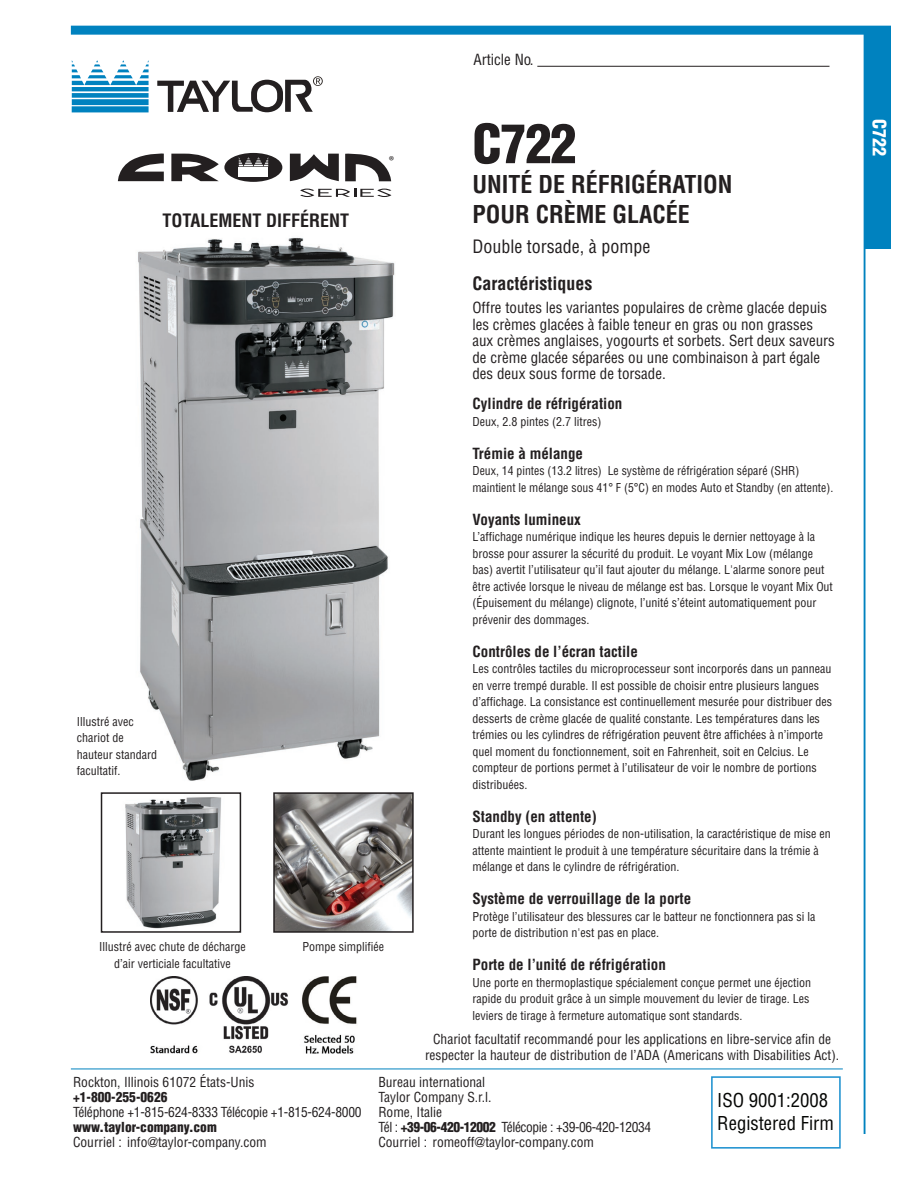
<style>
.page{position:relative;width:918px;height:1188px;background:#fff}
.page>*{position:absolute;margin:0;border:0;box-sizing:border-box;transform-origin:0 0}
.t1{font:900 condensed 52.5px "Helvetica";color:#231f20}
.t2{font:700 condensed 24px/30px "Helvetica";color:#231f20}
.t3{font:condensed 18.6px/22.4px "Helvetica LT Std";color:#040503}
.t4{font:700 condensed 18px "Helvetica";color:#231f20}
.t5{font:condensed 18px "Helvetica";color:#231f20}
.t6{font:900 condensed 18px "Helvetica LT Std";color:#fff}
.t7{font:condensed 15px/16.5px "Helvetica";color:#231f20}
.t8{font:700 condensed 15px "Helvetica";color:#231f20}
.t9{font:condensed 15px "Helvetica LT Std";color:#231f20}
.t10{font:condensed 13.5px/15px "Helvetica LT Std";color:#231f20;text-align:center}
.t11{font:condensed 13.5px "Helvetica LT Std";letter-spacing:-.02em;color:#231f20}
.t12{font:900 condensed 13.5px "Helvetica LT Std";color:#231f20}
.t13{font:12.9px "Myriad Pro";color:#231f20}
.t14{font:condensed 12px/16.5px "Helvetica";color:#231f20}
.s1{font-weight:900}
</style>
<div class="page">
<img style="left:138px;top:237px;width:257px;height:613px">
<svg style="left:171px;top:154px;width:48px;height:27px"></svg>
<svg style="left:118px;top:153px;width:46px;height:28px"></svg>
<svg style="left:224px;top:153px;width:58px;height:29px"></svg>
<svg style="left:290px;top:154px;width:49px;height:27px"></svg>
<svg style="left:345px;top:153px;width:46px;height:28px"></svg>
<svg style="left:300px;top:189px;width:91px;height:8px"></svg>
<svg style="left:239px;top:157px;width:30px;height:9px"></svg>
<hr style="left:239px;top:175px;width:29px;height:2px;background:#fff">
<hr style="left:239px;top:172px;width:29px;height:2px;background:#fff">
<hr style="left:239px;top:167px;width:29px;height:2px;background:#fff">
<hr style="left:239px;top:169px;width:29px;height:2px;background:#fff">
<img style="left:125px;top:795px;width:101px;height:134px">
<div style="left:101px;top:792px;width:140px;height:141px;border:2px solid #231f20"></div>
<img style="left:276px;top:795px;width:135px;height:135px">
<div style="left:273px;top:792px;width:141px;height:141px;border:2px solid #231f20"></div>
<div style="left:864px;top:27px;width:27px;height:221px;background:#0082bf"></div>
<img style="left:150px;top:977px;width:207px;height:77px">
<hr style="left:537px;top:66px;width:293px;height:1px;background:#231f20">
<svg style="left:72px;top:60px;width:77px;height:52px"></svg>
<hr style="left:71px;top:1069px;width:772px;height:1px;background:#0082bf">
<div style="left:71px;top:26px;width:820px;height:9px;background:#0082bf"></div>
<hr style="left:864px;top:32px;width:1px;height:1102px;background:#0082bf">
<div style="left:711px;top:1076px;width:130px;height:73px;border:2px solid #1f92d0"></div>
<svg style="left:157px;top:76px;width:166px;height:36px"></svg>
<h3 class="t4" style="left:163px;top:209px;width:11px">totalement</h3>
<h3 class="t4" style="left:266px;top:209px;width:11px">différent</h3>
<p class="t13" style="left:389px;top:153px;width:7px">®</p>
<p class="t14" style="left:77px;top:713px;width:82px">Illustré avec chariot de hauteur standard facultatif.</p>
<p class="t14" style="left:99px;top:938px;width:148px;text-align:center">Illustré avec chute de décharge d’air verticiale facultative</p>
<p class="t14" style="left:303px;top:938px;width:83px">Pompe simplifiée</p>
<p class="t9" style="left:473px;top:50px;width:62px">Article No.</p>
<h1 class="t1" style="left:472px;top:111px;width:106px">C722</h1>
<h2 class="t2" style="left:472px;top:169px;width:262px">UNITÉ DE RÉFRIGÉRATION<br>POUR CRÈME GLACÉE</h2>
<h3 class="t5" style="left:472px;top:235px;width:179px">Double torsade, à pompe</h3>
<h3 class="t4" style="left:472px;top:272px;width:121px">Caractéristiques</h3>
<p class="t7" style="left:472px;top:299px;width:364px">Offre toutes les variantes populaires de crème glacée depuis les crèmes glacées à faible teneur en gras ou non grasses aux crèmes anglaises, yogourts et sorbets. Sert deux saveurs de crème glacée séparées ou une combinaison à part égale des deux sous forme de torsade.</p>
<p class="t8" style="left:472px;top:394px;width:151px">Cylindre de réfrigération</p>
<p class="t14" style="left:472px;top:413px;width:130px">Deux, 2.8 pintes (2.7 litres)</p>
<p class="t8" style="left:472px;top:444px;width:112px">Trémie à mélange</p>
<p class="t14" style="left:472px;top:463px;width:362px">Deux, 14 pintes (13.2 litres) Le système de réfrigération séparé (SHR) maintient le mélange sous 41° F (5°C) en modes Auto et Standby (en attente).</p>
<p class="t8" style="left:472px;top:510px;width:110px">Voyants lumineux</p>
<p class="t14" style="left:472px;top:529px;width:362px">L’affichage numérique indique les heures depuis le dernier nettoyage à la brosse pour assurer la sécurité du produit. Le voyant Mix Low (mélange bas) avertit l’utilisateur qu’il faut ajouter du mélange. L'alarme sonore peut être activée lorsque le niveau de mélange est bas. Lorsque le voyant Mix Out (Épuisement du mélange) clignote, l’unité s’éteint automatiquement pour prévenir des dommages.</p>
<p class="t8" style="left:472px;top:642px;width:167px">Contrôles de l’écran tactile</p>
<p class="t14" style="left:472px;top:661px;width:361px">Les contrôles tactiles du microprocesseur sont incorporés dans un panneau en verre trempé durable. Il est possible de choisir entre plusieurs langues d’affichage. La consistance est continuellement mesurée pour distribuer des desserts de crème glacée de qualité constante. Les températures dans les trémies ou les cylindres de réfrigération peuvent être affichées à n’importe quel moment du fonctionnement, soit en Fahrenheit, soit en Celcius. Le compteur de portions permet à l’utilisateur de voir le nombre de portions distribuées.</p>
<p class="t8" style="left:472px;top:807px;width:126px">Standby (en attente)</p>
<p class="t14" style="left:472px;top:826px;width:360px">Durant les longues périodes de non-utilisation, la caractéristique de mise en attente maintient le produit à une température sécuritaire dans la trémie à mélange et dans le cylindre de réfrigération.</p>
<p class="t8" style="left:472px;top:889px;width:220px">Système de verrouillage de la porte</p>
<p class="t14" style="left:472px;top:908px;width:344px">Protège l’utilisateur des blessures car le batteur ne fonctionnera pas si la porte de distribution n'est pas en place.</p>
<p class="t8" style="left:472px;top:955px;width:195px">Porte de l’unité de réfrigération</p>
<p class="t14" style="left:472px;top:974px;width:340px">Une porte en thermoplastique spécialement conçue permet une éjection rapide du produit grâce à un simple mouvement du levier de tirage. Les leviers de tirage à fermeture automatique sont standards.</p>
<p class="t10" style="left:425px;top:1031px;width:416px;line-height:16.5px">Chariot facultatif recommandé pour les applications en libre-service afin de respecter la hauteur de distribution de l’ADA (Americans with Disabilities Act).</p>
<p class="t10" style="left:73px;top:1074px;width:183px">Rockton, Illinois 61072 États-Unis</p>
<p class="t12" style="left:73px;top:1088px;width:96px">+1-800-255-0626</p>
<p class="t11" style="left:73px;top:1103px;width:290px">Téléphone +1-815-624-8333 Télécopie +1-815-624-8000</p>
<p class="t12" style="left:73px;top:1118px;width:145px">www.taylor-company.com</p>
<p class="t10" style="left:73px;top:1134px;width:195px">Courriel : info@taylor-company.com</p>
<p class="t10" style="left:378px;top:1074px;width:274px;text-align:left">Bureau international<br>Taylor Company S.r.l.<br>Rome, Italie<br>Tél : <span class="s1">+39-06-420-12002</span> Télécopie : +39-06-420-12034<br>Courriel : romeoff@taylor-company.com</p>
<h3 class="t3" style="left:717px;top:1089px;width:118px">ISO 9001:2008<br>Registered Firm</h3>
<h3 class="t6" style="left:891px;top:119px;width:39px;rotate:90deg">C722</h3>
</div>
